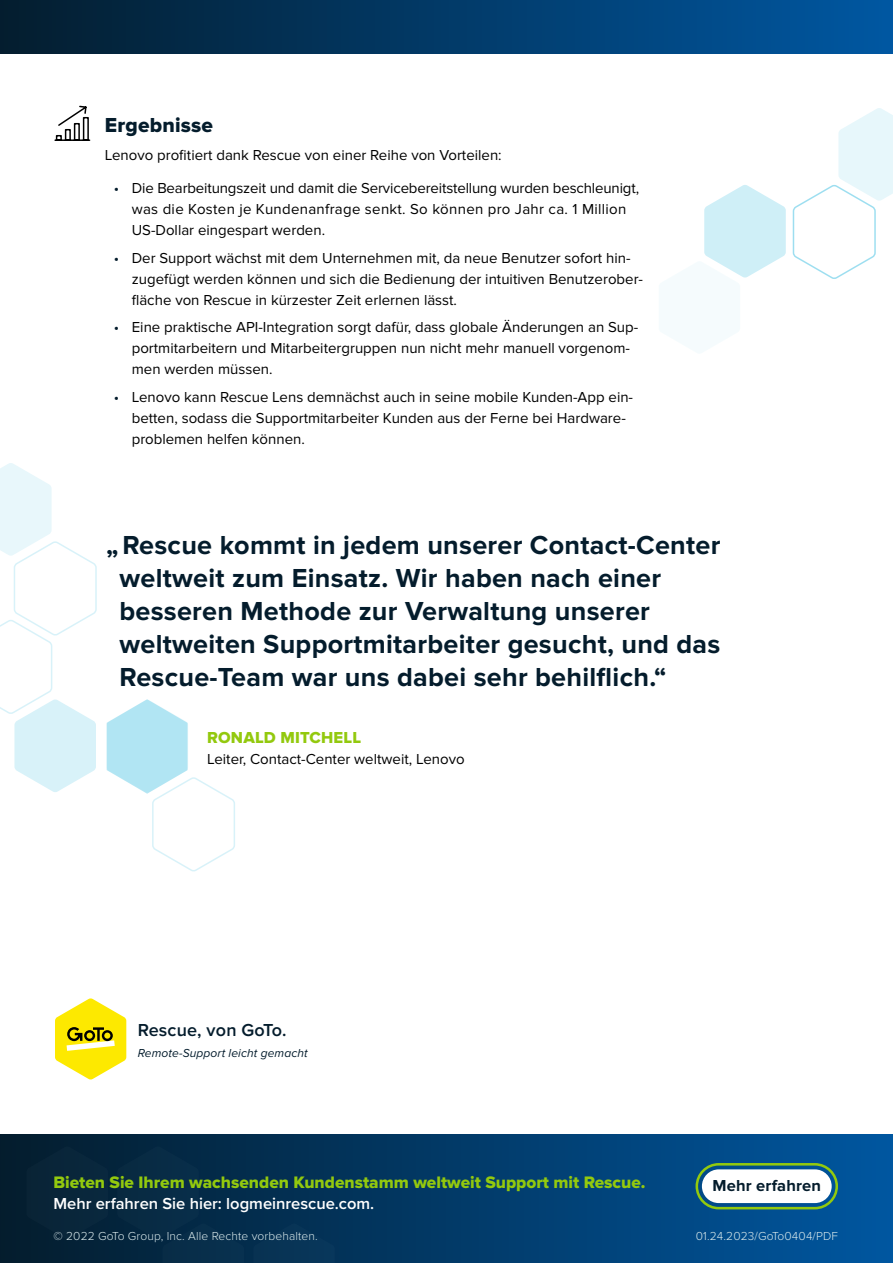
<style>
.page{position:relative;width:893px;height:1263px;background:#fff}
.page>*{position:absolute;margin:0;border:0;box-sizing:border-box;transform-origin:0 0}
.t1{font:700 27px/33px "Proxima Nova";letter-spacing:.01em;color:#041c2c}
.t2{font:21px "Proxima Nova Extrabld";letter-spacing:.01em;color:#041c2c}
.t3{font:600 18px "Proxima Nova";letter-spacing:.01em;color:#041c2c}
.t4{font:17.25px "Proxima Nova Extrabld";color:#93c90e}
.t5{font:600 16.5px "Proxima Nova";color:#fff}
.t6{font:16.5px "Proxima Nova Extrabld";letter-spacing:.01em;color:#93c90e}
.t7{font:700 16.5px "Proxima Nova";letter-spacing:.01em;color:#041c2c}
.t8{font:15px/21px "Proxima Nova";color:#000}
.t9{font:300 12px "Proxima Nova";letter-spacing:.01em;color:#daeaec}
.t10{font:italic 12px "Proxima Nova";letter-spacing:.01em;color:#041c2c}
.s1{color:#041c2c}
</style>
<div class="page">
<svg style="left:0;top:1134px;width:893px;height:129px;background:#023e6e"></svg>
<svg style="left:117px;top:1146px;width:127px;height:117px;background:#052a46"></svg>
<div style="left:253px;top:1223px;width:82px;height:40px;background:#083456"></div>
<div style="left:26px;top:1146px;width:82px;height:93px;background:#09253a"></div>
<svg style="left:0;top:463px;width:97px;height:329px"></svg>
<svg style="left:107px;top:699px;width:128px;height:173px"></svg>
<svg style="left:704px;top:185px;width:82px;height:93px"></svg>
<svg style="left:792px;top:108px;width:101px;height:171px"></svg>
<svg style="left:55px;top:998px;width:71px;height:81px"></svg>
<svg style="left:54px;top:105px;width:37px;height:36px"></svg>
<div style="left:0;top:0;width:893px;height:54px;background:linear-gradient(to right,#041d2e,#0057a2)"></div>
<div style="left:695px;top:1163px;width:143px;height:46px;border:3px solid #93c90e;border-radius:22px"></div>
<div style="left:702px;top:1169px;width:130px;height:34px;background:#fff;border-radius:17px"></div>
<h2 class="t2" style="left:105px;top:113px;width:110px">Ergebnisse</h2>
<p class="t8" style="left:105px;top:144px;width:398px">Lenovo profitiert dank Rescue von einer Reihe von Vorteilen:</p>
<p class="t8" style="left:132px;top:177px;width:509px;text-indent:-18px"><span class="s1">•</span> Die Bearbeitungszeit und damit die Servicebereitstellung wurden beschleunigt, was die Kosten je Kundenanfrage senkt. So können pro Jahr ca. 1 Million<br>US-Dollar eingespart werden.</p>
<p class="t8" style="left:132px;top:247px;width:513px;text-indent:-18px"><span class="s1">•</span> Der Support wächst mit dem Unternehmen mit, da neue Benutzer sofort hin&shy;zugefügt werden können und sich die Bedienung der intuitiven Benutzerober&shy;fläche von Rescue in kürzester Zeit erlernen lässt.</p>
<p class="t8" style="left:132px;top:317px;width:508px;text-indent:-18px"><span class="s1">•</span> Eine praktische API-Integration sorgt dafür, dass globale Änderungen an Sup&shy;portmitarbeitern und Mitarbeitergruppen nun nicht mehr manuell vorgenom&shy;men werden müssen.</p>
<p class="t8" style="left:132px;top:387px;width:503px;text-indent:-18px"><span class="s1">•</span> Lenovo kann Rescue Lens demnächst auch in seine mobile Kunden-App ein&shy;betten, sodass die Supportmitarbeiter Kunden aus der Ferne bei Hardware&shy;problemen helfen können.</p>
<h1 class="t1" style="left:120px;top:529px;width:602px;text-indent:-14px">„ Rescue kommt in jedem unserer Contact-Center weltweit zum Einsatz. Wir haben nach einer besseren Methode zur Verwaltung unserer weltweiten Supportmitarbeiter gesucht, und das Rescue-Team war uns dabei sehr behilflich.“</h1>
<p class="t6" style="left:207px;top:727px;width:155px">RONALD MITCHELL</p>
<p class="t8" style="left:207px;top:748px;width:259px">Leiter, Contact-Center weltweit, Lenovo</p>
<p class="t3" style="left:138px;top:1016px;width:150px">Rescue, von GoTo.</p>
<p class="t10" style="left:138px;top:1046px;width:171px">Remote-Support leicht gemacht</p>
<p class="t4" style="left:53px;top:1172px;width:593px">Bieten Sie Ihrem wachsenden Kundenstamm weltweit Support mit Rescue.</p>
<p class="t5" style="left:53px;top:1191px;width:322px">Mehr erfahren Sie hier: logmeinrescue.com.</p>
<p class="t9" style="left:54px;top:1229px;width:266px">© 2022 GoTo Group, Inc. Alle Rechte vorbehalten.</p>
<p class="t7" style="left:712px;top:1176px;width:110px">Mehr erfahren</p>
<p class="t9" style="left:696px;top:1229px;width:144px">01.24.2023/GoTo0404/PDF</p>
</div>
